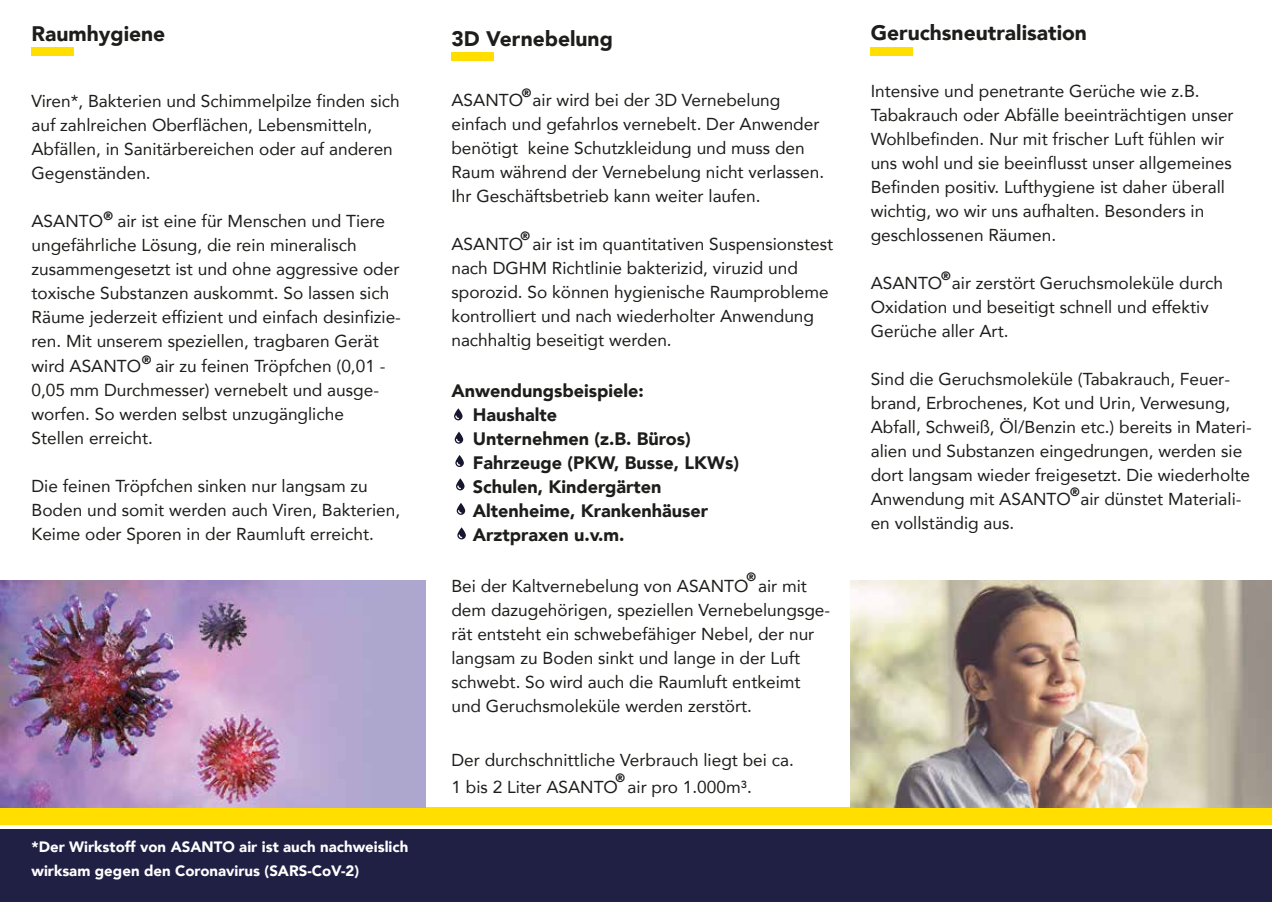
<style>
.page{position:relative;width:1272px;height:902px;background:#fff}
.page>*{position:absolute;margin:0;border:0;box-sizing:border-box;transform-origin:0 0}
.t1{font:900 21px "Avenir";color:#1d1d1b}
.t2{font:900 18px/24px "Avenir";color:#1d1d1b}
.t3{font:17.25px/24px "Avenir";color:#1d1d1b}
.t4{font:900 15px/24px "Avenir";color:#fff}
.t5{font:900 12px "Avenir";color:#1d1d1b}
</style>
<div class="page">
<div style="left:0;top:829px;width:1271px;height:72px;background:#202045"></div>
<div style="left:0;top:807px;width:1271px;height:17px;background:#ffde00"></div>
<div style="left:31px;top:48px;width:43px;height:8px;background:#ffde00"></div>
<div style="left:870px;top:48px;width:43px;height:8px;background:#ffde00"></div>
<div style="left:451px;top:52px;width:43px;height:8px;background:#ffde00"></div>
<svg style="left:454px;top:408px;width:8px;height:12px"></svg>
<svg style="left:454px;top:431px;width:9px;height:12px"></svg>
<svg style="left:455px;top:455px;width:9px;height:12px"></svg>
<svg style="left:456px;top:478px;width:8px;height:12px"></svg>
<svg style="left:456px;top:503px;width:9px;height:12px"></svg>
<svg style="left:457px;top:527px;width:9px;height:12px"></svg>
<img style="left:0;top:580px;width:425px;height:227px">
<img style="left:850px;top:580px;width:421px;height:227px">
<p class="t1" style="left:31px;top:16px;width:135px">Raumhygiene</p>
<p class="t1" style="left:870px;top:15px;width:218px">Geruchsneutralisation</p>
<p class="t1" style="left:451px;top:20px;width:163px">3D Vernebelung</p>
<p class="t3" style="left:31px;top:89px;width:370px">Viren*, Bakterien und Schimmelpilze finden sich auf zahlreichen Oberflächen, Lebensmitteln, Abfällen, in Sanitärbereichen oder auf anderen Gegenständen.</p>
<p class="t3" style="left:31px;top:209px;width:371px">ASANTO air ist eine für Menschen und Tiere ungefährliche Lösung, die rein mineralisch zusammengesetzt ist und ohne aggressive oder toxische Substanzen auskommt. So lassen sich Räume jederzeit effizient und einfach desinfizie&shy;ren. Mit unserem speziellen, tragbaren Gerät wird ASANTO air zu feinen Tröpfchen (0,01 - 0,05 mm Durchmesser) vernebelt und ausge&shy;worfen. So werden selbst unzugängliche<br>Stellen erreicht.</p>
<p class="t3" style="left:31px;top:473px;width:370px">Die feinen Tröpfchen sinken nur langsam zu<br>Boden und somit werden auch Viren, Bakterien,<br>Keime oder Sporen in der Raumluft erreicht.</p>
<p class="t5" style="left:104px;top:206px;width:11px">®</p>
<p class="t5" style="left:142px;top:349px;width:11px">®</p>
<p class="t4" style="left:31px;top:834px;width:378px">*Der Wirkstoff von ASANTO air ist auch nachweislich wirksam gegen den Coronavirus (SARS-CoV-2)</p>
<p class="t5" style="left:522px;top:83px;width:11px">®</p>
<p class="t3" style="left:451px;top:87px;width:374px">ASANTO air wird bei der 3D Vernebelung einfach und gefahrlos vernebelt. Der Anwender benötigt keine Schutzkleidung und muss den Raum während der Vernebelung nicht verlassen.<br>Ihr Geschäftsbetrieb kann weiter laufen.</p>
<p class="t3" style="left:451px;top:231px;width:383px">ASANTO air ist im quantitativen Suspensionstest nach DGHM Richtlinie bakterizid, viruzid und sporozid. So können hygienische Raumprobleme kontrolliert und nach wiederholter Anwendung nachhaltig beseitigt werden.</p>
<p class="t2" style="left:473px;top:378px;width:268px;text-indent:-21px">Anwendungsbeispiele:<br>Haushalte<br>Unternehmen (z.B. Büros)<br>Fahrzeuge (PKW, Busse, LKWs)<br>Schulen, Kindergärten<br>Altenheime, Krankenhäuser<br>Arztpraxen u.v.m.</p>
<p class="t3" style="left:451px;top:573px;width:380px">Bei der Kaltvernebelung von ASANTO air mit dem dazugehörigen, speziellen Vernebelungsge&shy;rät entsteht ein schwebefähiger Nebel, der nur langsam zu Boden sinkt und lange in der Luft schwebt. So wird auch die Raumluft entkeimt und Geruchsmoleküle werden zerstört.</p>
<p class="t5" style="left:520px;top:226px;width:11px">®</p>
<p class="t5" style="left:746px;top:566px;width:11px">®</p>
<p class="t3" style="left:451px;top:746px;width:344px;line-height:27px">Der durchschnittliche Verbrauch liegt bei ca.<br>1 bis 2 Liter ASANTO air pro 1.000m³.</p>
<p class="t5" style="left:615px;top:767px;width:11px">®</p>
<p class="t3" style="left:870px;top:78px;width:364px">Intensive und penetrante Gerüche wie z.B.<br>Tabakrauch oder Abfälle beeinträchtigen unser Wohlbefinden. Nur mit frischer Luft fühlen wir uns wohl und sie beeinflusst unser allgemeines Befinden positiv. Lufthygiene ist daher überall wichtig, wo wir uns aufhalten. Besonders in geschlossenen Räumen.</p>
<p class="t3" style="left:870px;top:270px;width:354px">ASANTO air zerstört Geruchsmoleküle durch<br>Oxidation und beseitigt schnell und effektiv<br>Gerüche aller Art.</p>
<p class="t3" style="left:870px;top:366px;width:382px">Sind die Geruchsmoleküle (Tabakrauch, Feuer&shy;brand, Erbrochenes, Kot und Urin, Verwesung, Abfall, Schweiß, Öl/Benzin etc.) bereits in Materi&shy;alien und Substanzen eingedrungen, werden sie dort langsam wieder freigesetzt. Die wiederholte Anwendung mit ASANTO air dünstet Materiali&shy;en vollständig aus.</p>
<p class="t5" style="left:941px;top:265px;width:11px">®</p>
<p class="t5" style="left:1070px;top:481px;width:11px">®</p>
</div>
